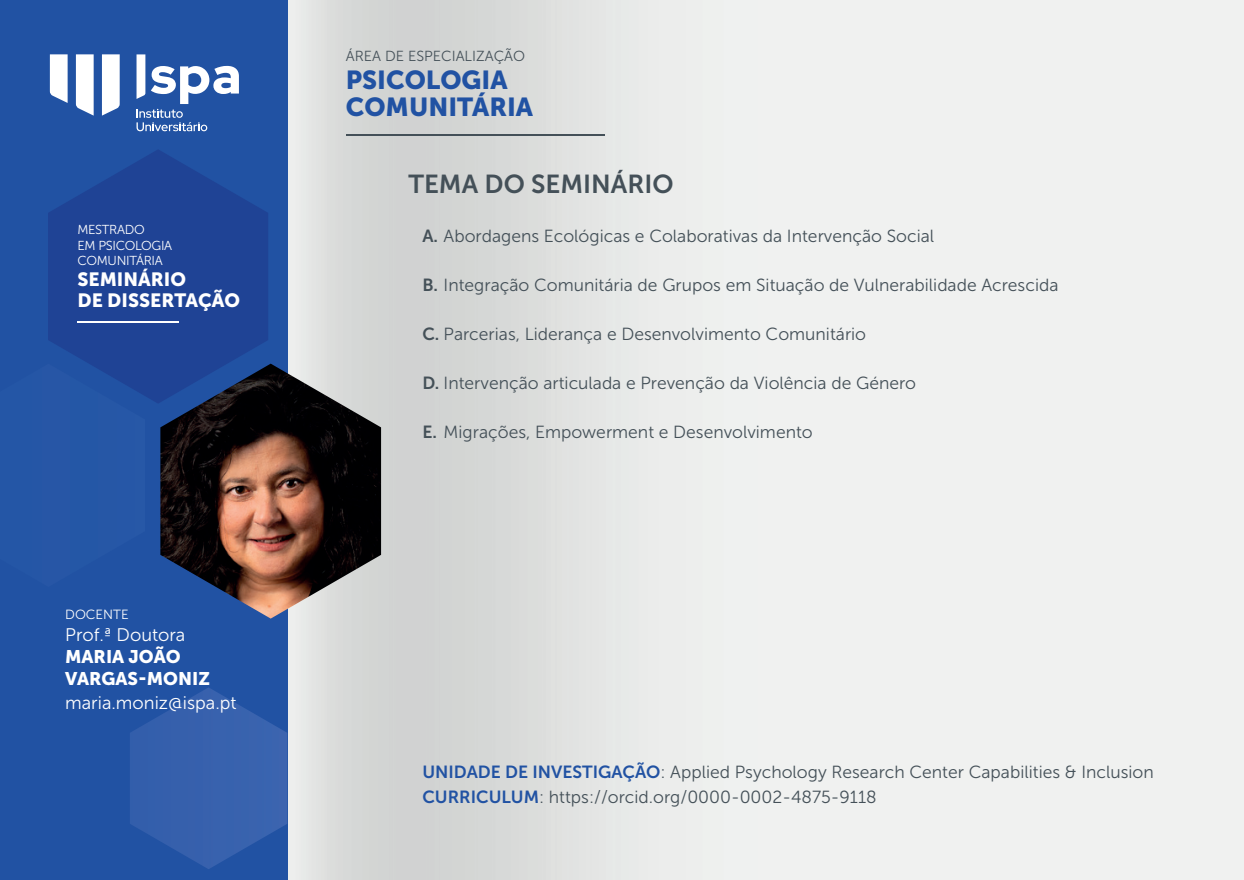
<style>
.page{position:relative;width:1244px;height:880px;background:#fff}
.page>*{position:absolute;margin:0;border:0;box-sizing:border-box;transform-origin:0 0}
.t1{font:25.9px/27.3px "Museo Sans 900";color:#2152a3}
.t2{font:25.9px "Museo Sans 700";color:#445058}
.t3{font:18.9px/20.3px "Museo Sans 900";color:#fff}
.t4{font:18.2px "Museo Sans 300";color:#fff}
.t5{font:18.2px/22.1px "Museo Sans 900";color:#fff}
.t6{font:17.5px/24.5px "Museo Sans 300";color:#445058}
.t7{font:14.7px "Museo Sans 300";color:#445058}
.t8{font:13.3px "Museo Sans 300";color:#fff}
.t9{font:12.95px/15.4px "Museo Sans 300";letter-spacing:-.025em;color:#fff}
.s1{font-family:"Museo Sans 700"}
.s2{font-family:"Museo Sans 700";color:#2152a3}
</style>
<div class="page">
<img style="left:287px;top:0;width:716px;height:753px">
<img style="left:287px;top:753px;width:718px;height:126px">
<div style="left:0;top:0;width:287px;height:879px;background:#2152a3"></div>
<svg style="left:48px;top:150px;width:220px;height:253px;fill:#1f4395"></svg>
<svg style="left:130px;top:687px;width:157px;height:182px"></svg>
<svg style="left:48px;top:363px;width:97px;height:40px"></svg>
<hr style="left:346px;top:134px;width:258px;height:2px;background:#445058">
<hr style="left:77px;top:321px;width:102px;height:2px;background:#fff">
<img style="left:160px;top:363px;width:221px;height:255px">
<svg style="left:136px;top:54px;width:103px;height:77px"></svg>
<svg style="left:76px;top:54px;width:18px;height:62px"></svg>
<svg style="left:50px;top:54px;width:18px;height:49px"></svg>
<svg style="left:102px;top:54px;width:18px;height:62px"></svg>
<p class="t9" style="left:77px;top:222px;width:96px">MESTRADO<br>EM PSICOLOGIA<br>COMUNITÁRIA</p>
<p class="t3" style="left:77px;top:269px;width:164px">SEMINÁRIO<br>DE DISSERTAÇÃO</p>
<p class="t8" style="left:65px;top:606px;width:65px">DOCENTE</p>
<p class="t4" style="left:65px;top:624px;width:122px">Prof.ª Doutora</p>
<p class="t5" style="left:65px;top:645px;width:146px">MARIA JOÃO<br>VARGAS-MONIZ</p>
<p class="t4" style="left:65px;top:693px;width:173px">maria.moniz@ispa.pt</p>
<p class="t7" style="left:346px;top:48px;width:181px">ÁREA DE ESPECIALIZAÇÃO</p>
<h1 class="t1" style="left:346px;top:66px;width:189px">PSICOLOGIA<br>COMUNITÁRIA</h1>
<h1 class="t2" style="left:408px;top:170px;width:267px">TEMA DO SEMINÁRIO</h1>
<p class="t6" style="left:422px;top:224px;width:513px"><span class="s1">A.</span> Abordagens Ecológicas e Colaborativas da Intervenção Social</p>
<p class="t6" style="left:422px;top:273px;width:637px"><span class="s1">B.</span> Integração Comunitária de Grupos em Situação de Vulnerabilidade Acrescida</p>
<p class="t6" style="left:422px;top:322px;width:445px"><span class="s1">C.</span> Parcerias, Liderança e Desenvolvimento Comunitário</p>
<p class="t6" style="left:422px;top:371px;width:495px"><span class="s1">D.</span> Intervenção articulada e Prevenção da Violência de Género</p>
<p class="t6" style="left:422px;top:420px;width:392px"><span class="s1">E.</span> Migrações, Empowerment e Desenvolvimento</p>
<p class="t6" style="left:422px;top:759px;width:733px"><span class="s2">UNIDADE DE INVESTIGAÇÃO</span>: Applied Psychology Research Center Capabilities &amp; Inclusion<br><span class="s2">CURRICULUM</span>: https://orcid.org/0000-0002-4875-9118</p>
</div>
